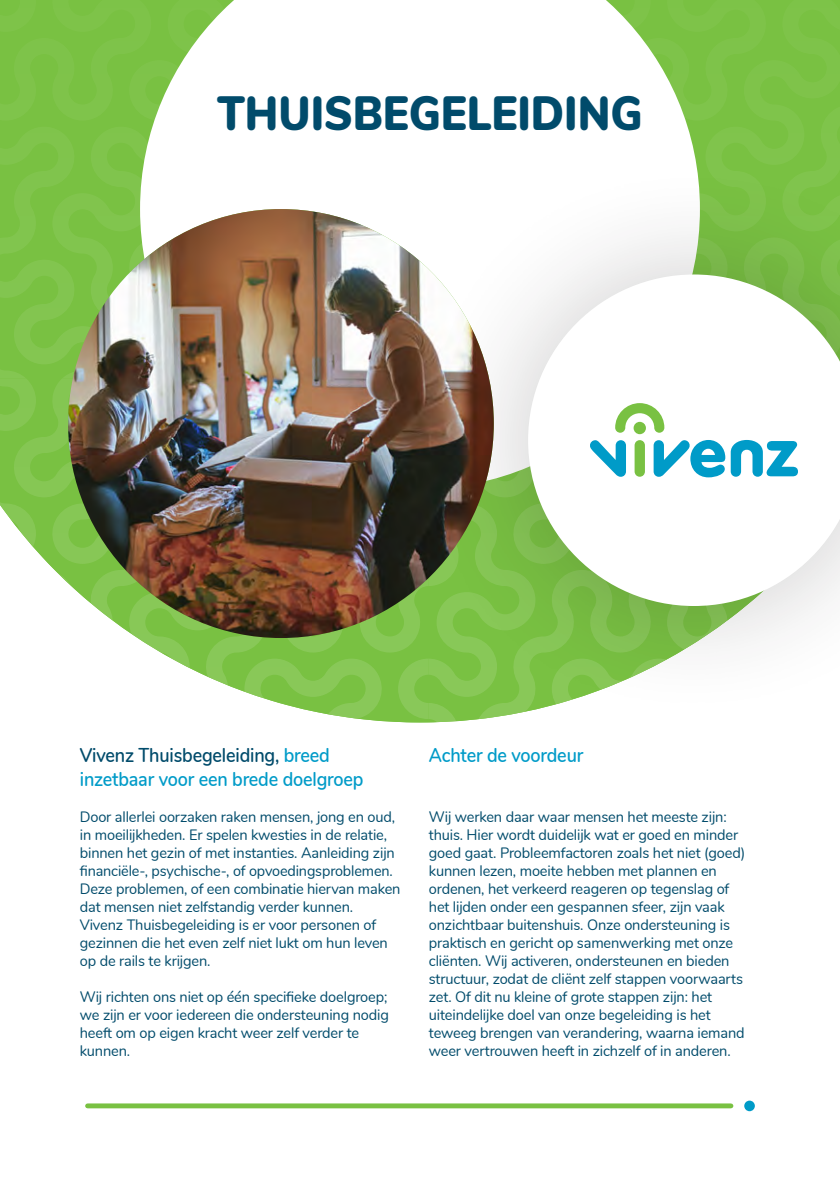
<style>
.page{position:relative;width:840px;height:1191px;background:#fff}
.page>*{position:absolute;margin:0;border:0;box-sizing:border-box;transform-origin:0 0}
.Alineastijl_2{font:900 48px "Nunito";color:#014b6b;scale:.9 1}
.Alineastijl_2-2{font:600 20px "Nunito";letter-spacing:-.01em;color:#009bc8;scale:.9 1}
.Alineastijl_2-3{font:600 20px "Nunito";letter-spacing:-.01em;color:#014b6b;scale:.9 1}
.Alineastijl_1{font:15px/18px "Nunito";letter-spacing:-.01em;color:#014b6b}
.s1{color:#009bc8}
</style>
<div class="page">
<svg style="left:0;top:0;width:52px;height:127px;background:#7ac144"></svg>
<svg style="left:0;top:0;width:36px;height:32px"></svg>
<svg style="left:52px;top:0;width:88px;height:209px;background:#7bc245"></svg>
<svg style="left:699px;top:0;width:140px;height:159px;background:#7bc245"></svg>
<div style="left:780px;top:38px;width:59px;height:121px;background:#7cc247"></div>
<svg style="left:0;top:127px;width:116px;height:437px;background:#82c54f"></svg>
<svg style="left:52px;top:378px;width:114px;height:278px"></svg>
<svg style="left:743px;top:1100px;width:11px;height:11px"></svg>
<div style="left:87px;top:1103px;width:643px;height:5px;background:#79c142"></div>
<svg style="left:140px;top:0;width:559px;height:209px"></svg>
<img style="left:68px;top:209px;width:344px;height:429px">
<div style="left:412px;top:159px;width:427px;height:562px;background:#231f20;opacity:.25"></div>
<svg style="left:528px;top:274px;width:311px;height:30px"></svg>
<img style="left:166px;top:304px;width:673px;height:418px">
<p class="Alineastijl_2" style="left:217px;top:77px;width:473px">THUISBEGELEIDING</p>
<p class="Alineastijl_2-3" style="left:80px;top:740px;width:279px">Vivenz Thuisbegeleiding, <span class="s1">breed</span></p>
<p class="Alineastijl_2-2" style="left:80px;top:764px;width:316px">inzetbaar voor een brede doelgroep</p>
<p class="Alineastijl_1" style="left:80px;top:807px;width:322px">Door allerlei oorzaken raken mensen, jong en oud, in moeilijkheden. Er spelen kwesties in de relatie, binnen het gezin of met instanties. Aanleiding zijn financiële-, psychische-, of opvoedingsproblemen.<br>Deze problemen, of een combinatie hiervan maken dat mensen niet zelfstandig verder kunnen.</p>
<p class="Alineastijl_1" style="left:80px;top:915px;width:309px">Vivenz Thuisbegeleiding is er voor personen of gezinnen die het even zelf niet lukt om hun leven op de rails te krijgen.</p>
<p class="Alineastijl_1" style="left:80px;top:987px;width:310px">Wij richten ons niet op één specifieke doelgroep; we zijn er voor iedereen die ondersteuning nodig heeft om op eigen kracht weer zelf verder te kunnen.</p>
<p class="Alineastijl_2-2" style="left:428px;top:740px;width:173px">Achter de voordeur</p>
<p class="Alineastijl_1" style="left:428px;top:807px;width:318px">Wij werken daar waar mensen het meeste zijn: thuis. Hier wordt duidelijk wat er goed en minder goed gaat. Probleemfactoren zoals het niet (goed) kunnen lezen, moeite hebben met plannen en ordenen, het verkeerd reageren op tegenslag of het lijden onder een gespannen sfeer, zijn vaak onzichtbaar buitenshuis. Onze ondersteuning is praktisch en gericht op samenwerking met onze cliënten. Wij activeren, ondersteunen en bieden structuur, zodat de cliënt zelf stappen voorwaarts zet. Of dit nu kleine of grote stappen zijn: het uiteindelijke doel van onze begeleiding is het teweeg brengen van verandering, waarna iemand weer vertrouwen heeft in zichzelf of in anderen.</p>
</div>
